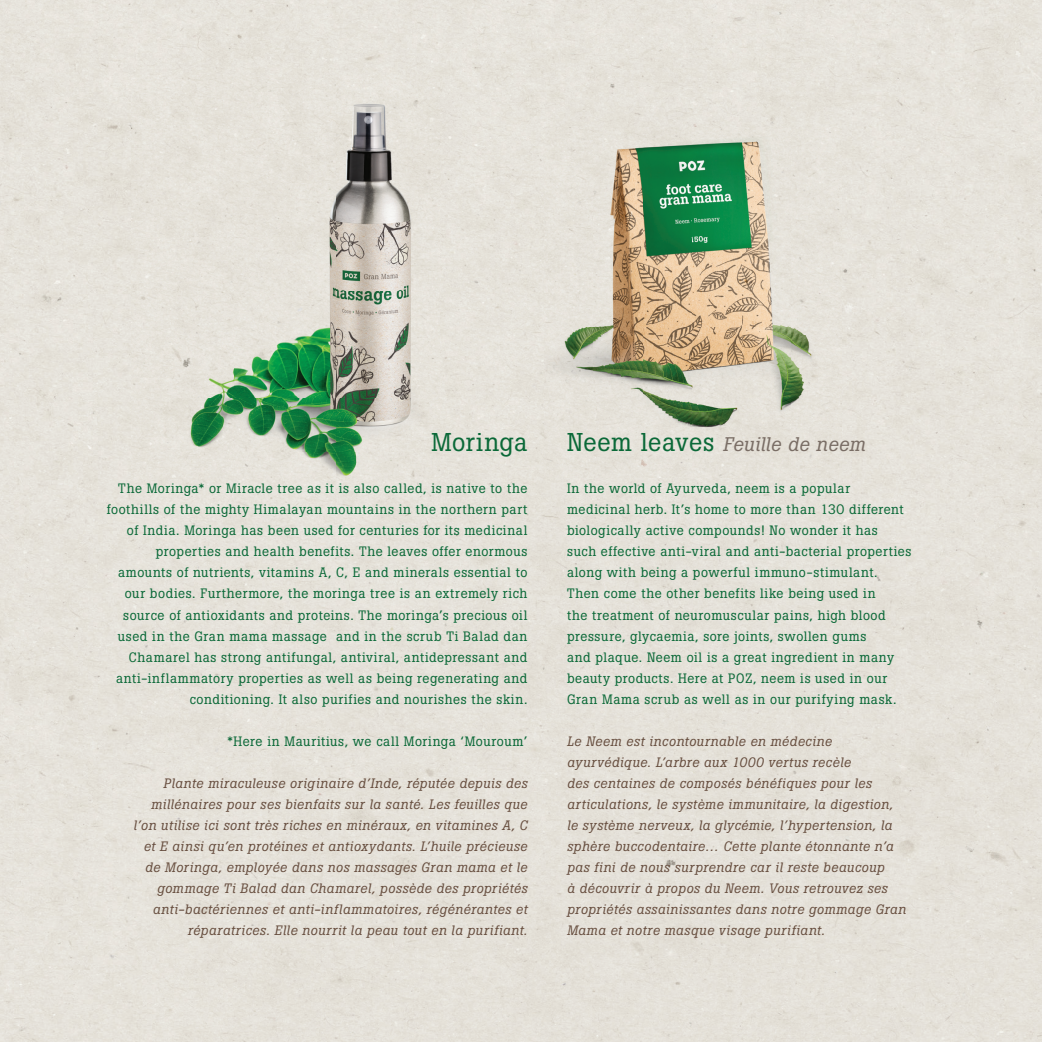
<style>
.page{position:relative;width:1042px;height:1042px;background:#fff}
.page>*{position:absolute;margin:0;border:0;box-sizing:border-box;transform-origin:0 0}
.t1{font:25.5px "Boton";letter-spacing:.025em;color:#0b6938}
.t2{font:italic 19.5px "Boton";letter-spacing:.02em;color:#796d65}
.t3{font:13.5px/21px "Boton";letter-spacing:.045em;color:#0b6938}
.t4{font:italic 13.5px/21px "Boton";letter-spacing:.04em;color:#674e3f}
.s1{font-style:normal;font-size:25.5px;color:#0b6938}
</style>
<div class="page">
<div style="left:834px;top:0;width:208px;height:1042px;background:#e5e2da"></div>
<div style="left:417px;top:0;width:417px;height:156px;background:#e6e3db"></div>
<div style="left:156px;top:470px;width:678px;height:572px;background:#e5e1d9"></div>
<div style="left:439px;top:156px;width:105px;height:314px;background:#e6e3db"></div>
<div style="left:0;top:0;width:417px;height:104px;background:#e6e3db"></div>
<div style="left:0;top:104px;width:156px;height:938px;background:#e6e2db"></div>
<img style="left:132px;top:75px;width:307px;height:432px">
<img style="left:544px;top:128px;width:297px;height:349px">
<h1 class="t1" style="left:431px;top:427px;width:97px">Moringa</h1>
<p class="t3" style="left:107px;top:478px;width:422px;text-align:right">The Moringa* or Miracle tree as it is also called, is native to the foothills of the mighty Himalayan mountains in the northern part of India. Moringa has been used for centuries for its medicinal properties and health benefits. The leaves offer enormous amounts of nutrients, vitamins A, C, E and minerals essential to our bodies. Furthermore, the moringa tree is an extremely rich source of antioxidants and proteins. The moringa’s precious oil used in the Gran mama massage and in the scrub Ti Balad dan Chamarel has strong antifungal, antiviral, antidepressant and anti-inflammatory properties as well as being regenerating and conditioning. It also purifies and nourishes the skin.</p>
<p class="t3" style="left:227px;top:730px;width:301px">*Here in Mauritius, we call Moringa ‘Mouroum’</p>
<p class="t4" style="left:134px;top:772px;width:395px;text-align:right">Plante miraculeuse originaire d’Inde, réputée depuis des millénaires pour ses bienfaits sur la santé. Les feuilles que l’on utilise ici sont très riches en minéraux, en vitamines A, C et E ainsi qu’en protéines et antioxydants. L’huile précieuse de Moringa, employée dans nos massages Gran mama et le gommage Ti Balad dan Chamarel, possède des propriétés anti-bactériennes et anti-inflammatoires, régénérantes et réparatrices. Elle nourrit la peau tout en la purifiant.</p>
<h2 class="t2" style="left:567px;top:433px;width:300px"><span class="s1">Neem leaves</span> Feuille de neem</h2>
<p class="t3" style="left:567px;top:478px;width:346px">In the world of Ayurveda, neem is a popular medicinal herb. It’s home to more than 130 different biologically active compounds! No wonder it has<br>such effective anti-viral and anti-bacterial properties along with being a powerful immuno-stimulant.<br>Then come the other benefits like being used in<br>the treatment of neuromuscular pains, high blood pressure, glycaemia, sore joints, swollen gums<br>and plaque. Neem oil is a great ingredient in many beauty products. Here at POZ, neem is used in our Gran Mama scrub as well as in our purifying mask.</p>
<p class="t4" style="left:567px;top:730px;width:340px">Le Neem est incontournable en médecine ayurvédique. L’arbre aux 1000 vertus recèle<br>des centaines de composés bénéfiques pour les articulations, le système immunitaire, la digestion, le système nerveux, la glycémie, l’hypertension, la sphère buccodentaire… Cette plante étonnante n’a pas fini de nous surprendre car il reste beaucoup<br>à découvrir à propos du Neem. Vous retrouvez ses propriétés assainissantes dans notre gommage Gran Mama et notre masque visage purifiant.</p>
</div>
